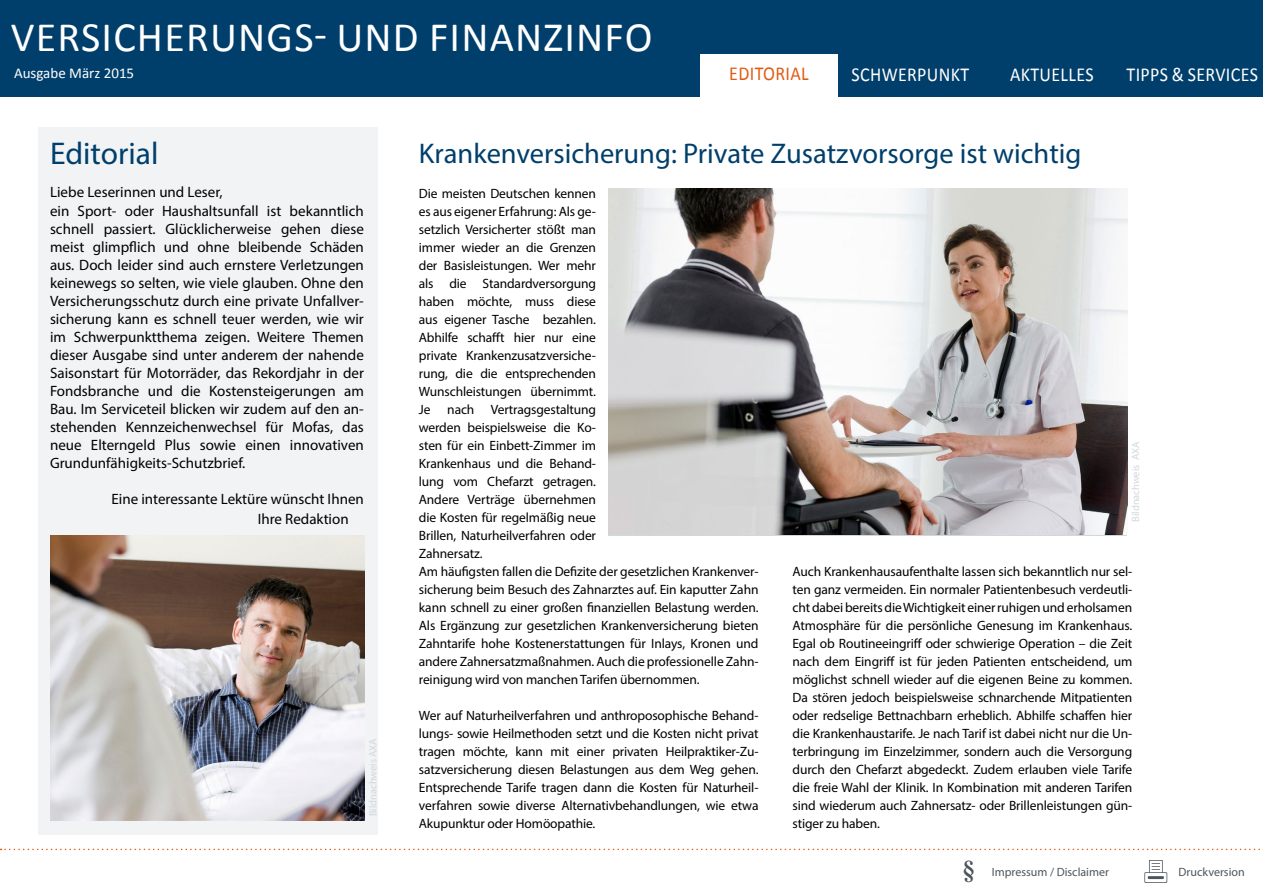
<style>
.page{position:relative;width:1263px;height:893px;background:#fff}
.page>*{position:absolute;margin:0;border:0;box-sizing:border-box;transform-origin:0 0}
.t1{font:42px "Calibri";letter-spacing:.03em;color:#fff}
.t2{font:31.5px "Myriad Pro";color:#003f6b}
.t3{font:28.5px "Myriad Pro";color:#003f6b}
.t4{font:19.8px "Calibri";letter-spacing:.02em;color:#fff;scale:.91 1}
.t5{font:19.8px "Calibri";letter-spacing:.02em;color:#e15b15;scale:.91 1}
.t6{font:15px/18px "Myriad Pro";color:#000}
.t7{font:15px "Calibri";color:#fff}
.t8{font:13.5px/18px "Myriad Pro";letter-spacing:-.01em;color:#000;text-align:justify}
.t9{font:12px "Myriad Pro";color:#4c565c}
.t10{font:10.5px "Myriad Pro";color:#d1d8dc}
.s1{font-family:"Times New Roman";font-weight:700;font-size:24px}
</style>
<div class="page">
<div style="left:0;top:0;width:1263px;height:97px;background:#003f6b"></div>
<svg style="left:1144px;top:860px;width:23px;height:23px"></svg>
<svg style="left:1px;top:849px;width:1262px;height:1px"></svg>
<div style="left:38px;top:128px;width:339px;height:707px;background:#f1f3f5"></div>
<img style="left:609px;top:189px;width:518px;height:345px">
<img style="left:51px;top:536px;width:313px;height:285px">
<div style="left:700px;top:54px;width:138px;height:46px;background:#fff"></div>
<h1 class="t1" style="left:11px;top:10px;width:643px">VERSICHERUNGS- UND FINANZINFO</h1>
<h3 class="t5" style="left:729px;top:61px;width:89px">EDITORIAL</h3>
<p class="t7" style="left:14px;top:64px;width:122px">Ausgabe März 2015</p>
<h3 class="t4" style="left:852px;top:62px;width:131px">SCHWERPUNKT</h3>
<h3 class="t4" style="left:1010px;top:62px;width:93px">AKTUELLES</h3>
<h3 class="t4" style="left:1126px;top:62px;width:146px">TIPPS &amp; SERVICES</h3>
<h2 class="t2" style="left:50px;top:134px;width:110px">Editorial</h2>
<p class="t6" style="left:50px;top:183px;width:315px">Liebe Leserinnen und Leser,<br>ein Sport- oder Haushaltsunfall ist bekanntlich schnell passiert. Glücklicherweise gehen diese meist glimpflich und ohne bleibende Schäden aus. Doch leider sind auch ernstere Verletzungen keinewegs so selten, wie viele glauben. Ohne den Versicherungsschutz durch eine private Unfallver&shy;sicherung kann es schnell teuer werden, wie wir im Schwerpunktthema zeigen. Weitere Themen dieser Ausgabe sind unter anderem der nahende Saisonstart für Motorräder, das Rekordjahr in der Fondsbranche und die Kostensteigerungen am Bau. Im Serviceteil blicken wir zudem auf den an&shy;stehenden Kennzeichenwechsel für Mofas, das neue Elterngeld Plus sowie einen innovativen Grundunfähigkeits-Schutzbrief.</p>
<p class="t6" style="left:112px;top:490px;width:254px">Eine interessante Lektüre wünscht Ihnen</p>
<p class="t6" style="left:258px;top:510px;width:92px">Ihre Redaktion</p>
<p class="t10" style="left:367px;top:816px;width:80px;rotate:-90deg">Bildnachweis AXA</p>
<h3 class="t3" style="left:419px;top:136px;width:664px">Krankenversicherung: Private Zusatzvorsorge ist wichtig</h3>
<p class="t8" style="left:419px;top:184px;width:341px;text-align:left">Die meisten Deutschen kennen<br>es aus eigener Erfahrung: Als ge-<br>setzlich Versicherter stößt man<br>immer wieder an die Grenzen<br>der Basisleistungen. Wer mehr<br>als die Standardversorgung<br>haben möchte, muss diese<br>aus eigener Tasche bezahlen.<br>Abhilfe schafft hier nur eine<br>private Krankenzusatzversiche-<br>rung, die die entsprechenden<br>Wunschleistungen übernimmt.<br>Je nach Vertragsgestaltung<br>werden beispielsweise die Ko-<br>sten für ein Einbett-Zimmer im<br>Krankenhaus und die Behand-<br>lung vom Chefarzt getragen.<br>Andere Verträge übernehmen<br>die Kosten für regelmäßig neue<br>Brillen, Naturheilverfahren oder<br>Zahnersatz.<br>Am häufigsten fallen die Defizite der gesetzlichen Krankenver&shy;sicherung beim Besuch des Zahnarztes auf. Ein kaputter Zahn kann schnell zu einer großen finanziellen Belastung werden.<br>Als Ergänzung zur gesetzlichen Krankenversicherung bieten Zahntarife hohe Kostenerstattungen für Inlays, Kronen und andere Zahnersatzmaßnahmen. Auch die professionelle Zahn&shy;reinigung wird von manchen Tarifen übernommen.</p>
<p class="t8" style="left:419px;top:706px;width:341px">Wer auf Naturheilverfahren und anthroposophische Behand&shy;lungs- sowie Heilmethoden setzt und die Kosten nicht privat tragen möchte, kann mit einer privaten Heilpraktiker-Zu&shy;satzversicherung diesen Belastungen aus dem Weg gehen.<br>Entsprechende Tarife tragen dann die Kosten für Naturheil&shy;verfahren sowie diverse Alternativbehandlungen, wie etwa Akupunktur oder Homöopathie.</p>
<p class="t10" style="left:1129px;top:522px;width:82px;rotate:-90deg">Bildnachweis AXA</p>
<p class="t8" style="left:792px;top:562px;width:341px">Auch Krankenhausaufenthalte lassen sich bekanntlich nur sel&shy;ten ganz vermeiden. Ein normaler Patientenbesuch verdeutli&shy;cht dabei bereits die Wichtigkeit einer ruhigen und erholsamen Atmosphäre für die persönliche Genesung im Krankenhaus.<br>Egal ob Routineeingriff oder schwierige Operation – die Zeit nach dem Eingriff ist für jeden Patienten entscheidend, um möglichst schnell wieder auf die eigenen Beine zu kommen.<br>Da stören jedoch beispielsweise schnarchende Mitpatienten oder redselige Bettnachbarn erheblich. Abhilfe schaffen hier die Krankenhaustarife. Je nach Tarif ist dabei nicht nur die Un&shy;terbringung im Einzelzimmer, sondern auch die Versorgung durch den Chefarzt abgedeckt. Zudem erlauben viele Tarife die freie Wahl der Klinik. In Kombination mit anderen Tarifen sind wiederum auch Zahnersatz- oder Brillenleistungen gün&shy;stiger zu haben.</p>
<p class="t9" style="left:963px;top:864px;width:148px"><span class="s1">§</span> Impressum / Disclaimer</p>
<p class="t9" style="left:1179px;top:864px;width:68px">Druckversion</p>
</div>
